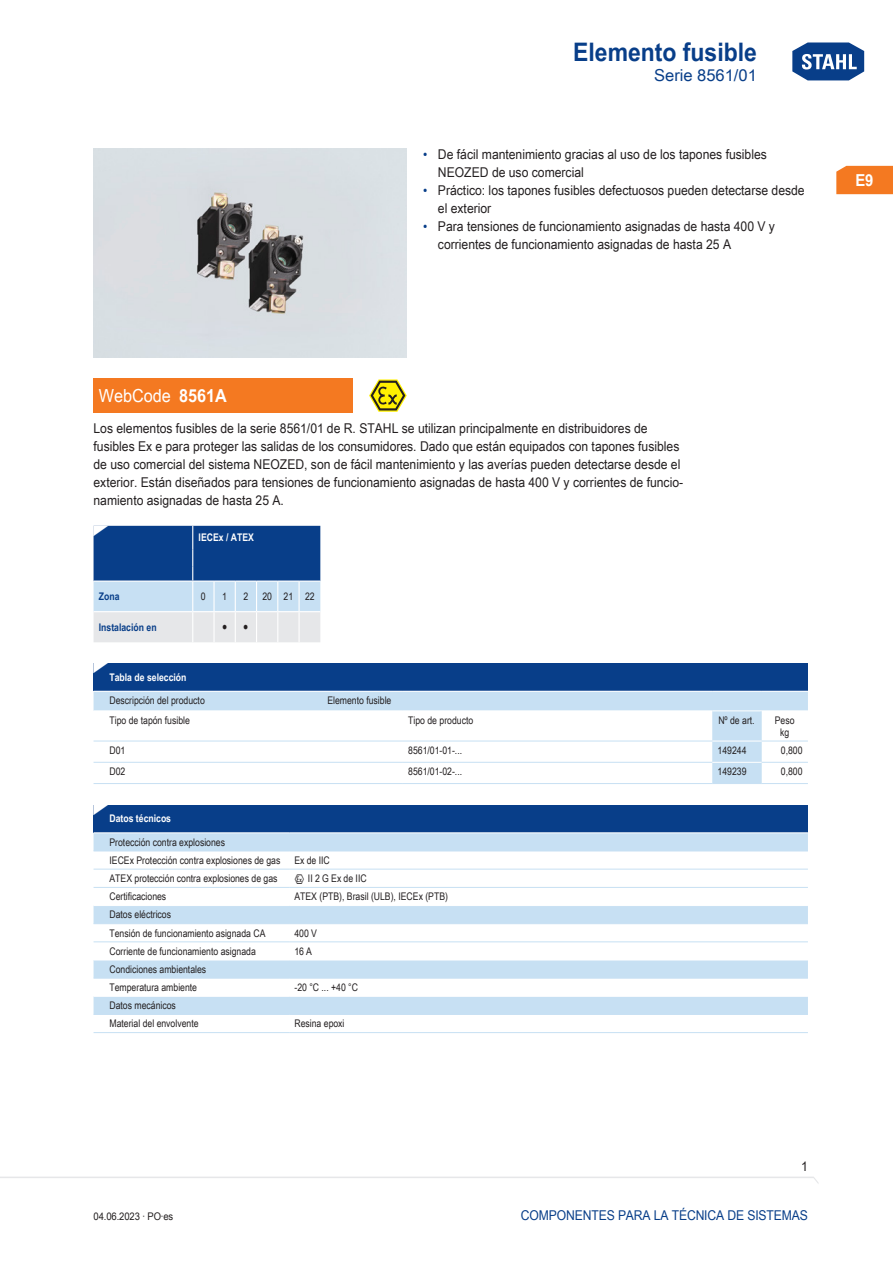
<style>
.page{position:relative;width:893px;height:1263px;background:#fff}
.page>*{position:absolute;margin:0;border:0;box-sizing:border-box;transform-origin:0 0}
.t1{font:700 25.5px "Arial Unicode MS";color:#083e89;scale:.9 1}
.TabHeader1stColumn{font:700 24px "Arial Unicode MS";color:#fff;scale:1.45 1}
.WebCode{font:18px "Arial Unicode MS";color:#fff;scale:.9 1}
.t2{font:16.5px "Arial Unicode MS";color:#083e89}
.t3{font:700 16.5px "Arial Unicode MS";color:#fff;scale:.9 1}
._00_Basic_ParaStyle{font:13.5px/18px "Arial Unicode MS";color:#231f20;scale:.9 1}
.t4{font:13.5px "Arial Unicode MS";letter-spacing:-.01em;color:#083e89;scale:.9 1}
.TabBody1stColumn{font:10.5px "Arial Unicode MS";color:#231f20;scale:.83 1}
.TabBodyLeft{font:10.5px "Arial Unicode MS";color:#231f20;scale:.83 1}
.TabBody1stColumnTitl{font:10.5px "Arial Unicode MS";color:#231f20;scale:.83 1}
.TabHeader1stColumn-2{font:700 10.5px "Arial Unicode MS";color:#fff;scale:.83 1}
.TabBodyCenter{font:10.5px/12px "Arial Unicode MS";color:#231f20;text-align:center;scale:.83 1}
.TabBodyZone1stColumn{font:700 10.5px "Arial Unicode MS";color:#083e89;scale:.83 1}
.TabBody1stColumn-2{font:10.5px "Arial Unicode MS";color:#231f20;scale:.9 1}
.TabBodyLeftWhiteRule{font:10.5px "Arial Unicode MS";color:#231f20;scale:.83 1}
.TabBodyRight{font:10.5px "Arial Unicode MS";color:#231f20;scale:.83 1}
.TabHeaderLeft{font:700 10.5px "Arial Unicode MS";color:#fff;scale:.83 1}
.s1{color:#083e89}
.s2{font-weight:700}
.s3{font-family:"STAHL Sonderzeichen"}
</style>
<div class="page">
<svg style="left:792px;top:42px;width:73px;height:39px"></svg>
<svg style="left:0;top:1176px;width:818px;height:7px"></svg>
<div style="left:836px;top:166px;width:57px;height:28px;background:#f47921"></div>
<img style="left:94px;top:149px;width:312px;height:208px">
<div style="left:94px;top:664px;width:714px;height:27px;background:#083e89"></div>
<svg style="left:94px;top:692px;width:714px;height:91px"></svg>
<hr style="left:94px;top:710px;width:309px;height:1px;background:#fff">
<hr style="left:403px;top:710px;width:309px;height:1px;background:#fff">
<hr style="left:712px;top:710px;width:49px;height:1px;background:#fff">
<hr style="left:761px;top:710px;width:47px;height:1px;background:#fff">
<hr style="left:761px;top:711px;width:1px;height:30px;background:#c7e0f3">
<hr style="left:94px;top:741px;width:309px;height:1px;background:#c7e0f3">
<hr style="left:403px;top:741px;width:309px;height:1px;background:#c7e0f3">
<hr style="left:761px;top:741px;width:47px;height:1px;background:#c7e0f3">
<hr style="left:94px;top:762px;width:309px;height:1px;background:#c7e0f3">
<hr style="left:94px;top:783px;width:309px;height:1px;background:#c7e0f3">
<hr style="left:403px;top:762px;width:309px;height:1px;background:#c7e0f3">
<hr style="left:403px;top:783px;width:309px;height:1px;background:#c7e0f3">
<hr style="left:712px;top:783px;width:49px;height:1px;background:#c7e0f3">
<hr style="left:761px;top:762px;width:47px;height:1px;background:#c7e0f3">
<hr style="left:761px;top:783px;width:47px;height:1px;background:#c7e0f3">
<svg style="left:761px;top:741px;width:1px;height:42px"></svg>
<hr style="left:712px;top:741px;width:49px;height:1px;background:#fff">
<hr style="left:712px;top:762px;width:49px;height:1px;background:#fff">
<svg style="left:94px;top:526px;width:226px;height:116px;background:#7797bf"></svg>
<hr style="left:298px;top:612px;width:2px;height:30px;background:#fff">
<div style="left:94px;top:805px;width:714px;height:28px;background:#083e89"></div>
<svg style="left:94px;top:833px;width:714px;height:181px"></svg>
<hr style="left:94px;top:832px;width:195px;height:1px;background:#fff">
<hr style="left:289px;top:832px;width:519px;height:1px;background:#fff">
<hr style="left:94px;top:851px;width:195px;height:1px;background:#c7e0f3">
<hr style="left:289px;top:851px;width:519px;height:1px;background:#c7e0f3">
<hr style="left:94px;top:869px;width:195px;height:1px;background:#c7e0f3">
<hr style="left:289px;top:869px;width:519px;height:1px;background:#c7e0f3">
<hr style="left:94px;top:887px;width:195px;height:1px;background:#c7e0f3">
<hr style="left:289px;top:887px;width:519px;height:1px;background:#c7e0f3">
<hr style="left:94px;top:905px;width:195px;height:1px;background:#fff">
<hr style="left:289px;top:905px;width:519px;height:1px;background:#fff">
<hr style="left:94px;top:923px;width:195px;height:1px;background:#c7e0f3">
<hr style="left:289px;top:923px;width:519px;height:1px;background:#c7e0f3">
<hr style="left:94px;top:941px;width:195px;height:1px;background:#c7e0f3">
<hr style="left:289px;top:941px;width:519px;height:1px;background:#c7e0f3">
<hr style="left:94px;top:960px;width:195px;height:1px;background:#fff">
<hr style="left:289px;top:960px;width:519px;height:1px;background:#fff">
<hr style="left:94px;top:978px;width:195px;height:1px;background:#c7e0f3">
<hr style="left:289px;top:978px;width:519px;height:1px;background:#c7e0f3">
<hr style="left:94px;top:996px;width:195px;height:1px;background:#fff">
<hr style="left:289px;top:996px;width:519px;height:1px;background:#fff">
<hr style="left:94px;top:1014px;width:195px;height:1px;background:#c7e0f3">
<hr style="left:94px;top:1032px;width:195px;height:1px;background:#c7e0f3">
<hr style="left:289px;top:1014px;width:519px;height:1px;background:#c7e0f3">
<hr style="left:289px;top:1032px;width:519px;height:1px;background:#c7e0f3">
<div style="left:94px;top:378px;width:259px;height:34px;background:#f47921"></div>
<svg style="left:369px;top:379px;width:38px;height:33px"></svg>
<h1 class="t1" style="left:573px;top:33px;width:206px">Elemento fusible</h1>
<p class="t2" style="left:654px;top:63px;width:104px">Serie 8561/01</p>
<p class="_00_Basic_ParaStyle" style="left:438px;top:144px;width:367px;text-indent:-15px"><span class="s1">•</span> De fácil mantenimiento gracias al uso de los tapones fusibles<br>NEOZED de uso comercial</p>
<p class="_00_Basic_ParaStyle" style="left:438px;top:180px;width:409px;text-indent:-15px"><span class="s1">•</span> Práctico: los tapones fusibles defectuosos pueden detectarse desde el exterior</p>
<p class="_00_Basic_ParaStyle" style="left:438px;top:216px;width:376px;text-indent:-15px"><span class="s1">•</span> Para tensiones de funcionamiento asignadas de hasta 400 V y corrientes de funcionamiento asignadas de hasta 25 A</p>
<p class="t3" style="left:855px;top:168px;width:22px">E9</p>
<p class="WebCode" style="left:99px;top:382px;width:144px">WebCode <span class="s2">8561A</span></p>
<p class="_00_Basic_ParaStyle" style="left:94px;top:418px;width:657px">Los elementos fusibles de la serie 8561/01 de R. STAHL se utilizan principalmente en distribuidores de fusibles Ex e para proteger las salidas de los consumidores. Dado que están equipados con tapones fusibles de uso comercial del sistema NEOZED , son de fácil mantenimiento y las averías pueden detectarse desde el exterior. Están diseñados para tensiones de funcionamiento asignadas de hasta 400 V y corrientes de funcio&shy;namiento asignadas de hasta 25 A.</p>
<p class="TabHeader1stColumn" style="left:90px;top:513px;width:16px">◤</p>
<p class="TabHeaderLeft" style="left:199px;top:530px;width:68px">IECEx / ATEX</p>
<p class="TabBodyZone1stColumn" style="left:99px;top:589px;width:26px">Zona</p>
<p class="TabBodyCenter" style="left:201px;top:590px;width:7px">0</p>
<p class="TabBodyCenter" style="left:222px;top:590px;width:7px">1</p>
<p class="TabBodyCenter" style="left:243px;top:590px;width:7px">2</p>
<p class="TabBodyCenter" style="left:262px;top:590px;width:13px">20</p>
<p class="TabBodyCenter" style="left:284px;top:590px;width:13px">21</p>
<p class="TabBodyCenter" style="left:305px;top:590px;width:13px">22</p>
<p class="TabBodyZone1stColumn" style="left:99px;top:620px;width:71px">Instalación en</p>
<p class="TabBodyCenter" style="left:222px;top:621px;width:8px">●</p>
<p class="TabBodyCenter" style="left:243px;top:621px;width:8px">●</p>
<p class="TabHeader1stColumn" style="left:90px;top:651px;width:16px">◤</p>
<p class="TabHeader1stColumn-2" style="left:109px;top:669px;width:94px">Tabla de selección</p>
<p class="TabBody1stColumnTitl" style="left:109px;top:693px;width:116px">Descripción del producto</p>
<p class="TabBody1stColumnTitl" style="left:327px;top:693px;width:79px">Elemento fusible</p>
<p class="TabBody1stColumnTitl" style="left:109px;top:712px;width:98px">Tipo de tapón fusible</p>
<p class="TabBodyLeft" style="left:408px;top:712px;width:80px">Tipo de producto</p>
<p class="TabBodyCenter" style="left:718px;top:714px;width:45px">Nº de art.</p>
<p class="TabBodyCenter" style="left:775px;top:714px;width:25px">Peso kg</p>
<p class="TabBody1stColumnTitl" style="left:109px;top:742px;width:21px">D01</p>
<p class="TabBodyLeft" style="left:408px;top:742px;width:66px">8561/01-01-...</p>
<p class="TabBodyLeftWhiteRule" style="left:718px;top:742px;width:36px">149244</p>
<p class="TabBodyRight" style="left:781px;top:742px;width:28px">0,800</p>
<p class="TabBody1stColumnTitl" style="left:109px;top:764px;width:21px">D02</p>
<p class="TabBodyLeft" style="left:408px;top:764px;width:66px">8561/01-02-...</p>
<p class="TabBodyLeftWhiteRule" style="left:718px;top:764px;width:36px">149239</p>
<p class="TabBodyRight" style="left:781px;top:764px;width:28px">0,800</p>
<p class="TabHeader1stColumn" style="left:90px;top:793px;width:16px">◤</p>
<p class="TabHeader1stColumn-2" style="left:109px;top:811px;width:76px">Datos técnicos</p>
<p class="TabBody1stColumn" style="left:109px;top:834px;width:141px">Protección contra explosiones</p>
<p class="TabBody1stColumn" style="left:109px;top:852px;width:207px">IECEx Protección contra explosiones de gas</p>
<p class="TabBodyLeft" style="left:294px;top:852px;width:44px">Exde IIC</p>
<p class="TabBody1stColumn" style="left:109px;top:871px;width:204px">ATEX protección contra explosiones de gas</p>
<p class="TabBodyLeft" style="left:294px;top:871px;width:88px"><span class="s3">E</span>II 2G Exde IIC</p>
<p class="TabBody1stColumn" style="left:109px;top:889px;width:70px">Certificaciones</p>
<p class="TabBodyLeft" style="left:294px;top:889px;width:186px">ATEX (PTB), Brasil (ULB), IECEx (PTB)</p>
<p class="TabBody1stColumn" style="left:109px;top:907px;width:76px">Datos eléctricos</p>
<p class="TabBody1stColumn" style="left:109px;top:925px;width:189px">Tensión de funcionamiento asignada CA</p>
<p class="TabBodyLeft" style="left:294px;top:925px;width:28px">400 V</p>
<p class="TabBody1stColumn" style="left:109px;top:943px;width:178px">Corriente de funcionamiento asignada</p>
<p class="TabBodyLeft" style="left:294px;top:943px;width:18px">16 A</p>
<p class="TabBody1stColumn" style="left:109px;top:961px;width:118px">Condiciones ambientales</p>
<p class="TabBody1stColumn" style="left:109px;top:980px;width:107px">Temperatura ambiente</p>
<p class="TabBodyLeft" style="left:294px;top:980px;width:78px">-20 °C ... +40 °C</p>
<p class="TabBody1stColumn" style="left:109px;top:998px;width:82px">Datos mecánicos</p>
<p class="TabBody1stColumn" style="left:109px;top:1016px;width:109px">Material del envolvente</p>
<p class="TabBodyLeft" style="left:294px;top:1016px;width:62px">Resina epoxi</p>
<p class="_00_Basic_ParaStyle" style="left:801px;top:1157px;width:9px">1</p>
<p class="TabBody1stColumn-2" style="left:94px;top:1208px;width:90px">04.06.2023 · PO·es</p>
<p class="t4" style="left:521px;top:1205px;width:318px">Componentes para la técnica de s istemas</p>
</div>
